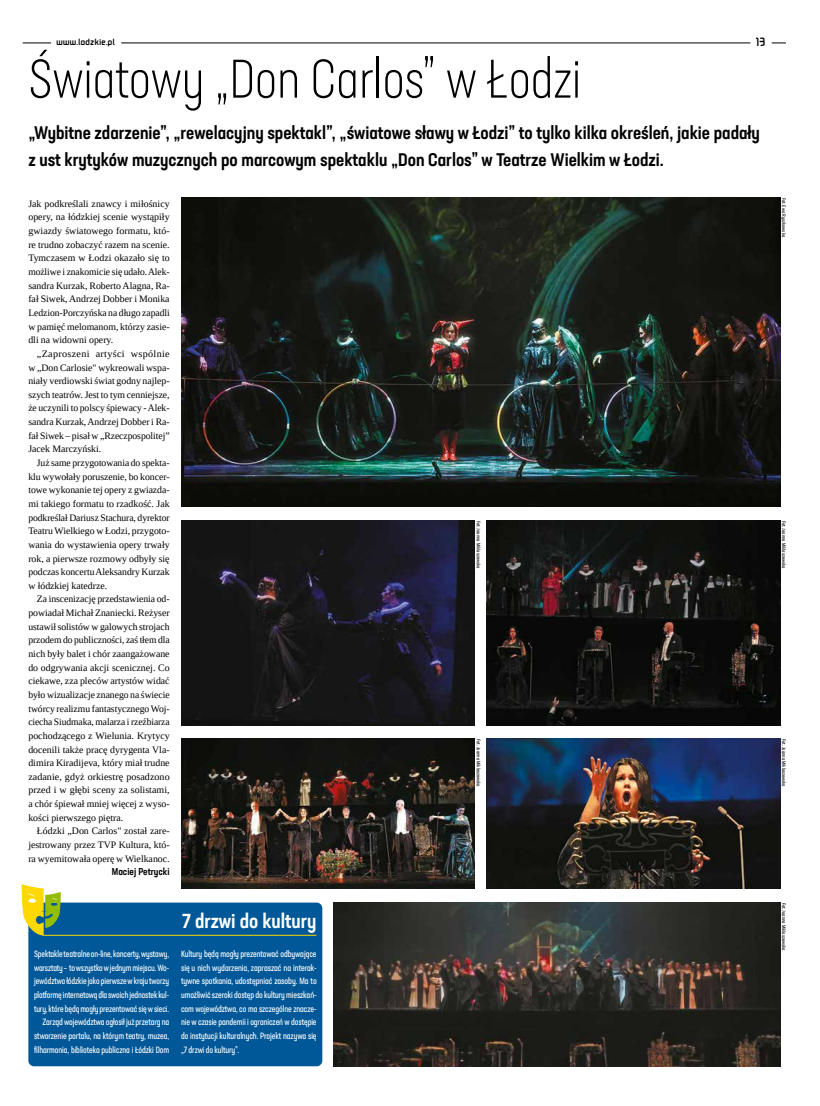
<style>
.page{position:relative;width:820px;height:1106px;background:#fff}
.page>*{position:absolute;margin:0;border:0;box-sizing:border-box;transform-origin:0 0}
.t1{font:300 54px "Neusa Next Std Compact";color:#000}
.t2{font:500 condensed 20px "Neusa Next Std";color:#fff}
.t3{font:500 condensed 18px/27.3px "Neusa Next Std";color:#000}
.t4{font:12px "lodzer";color:#000}
.t5{font:9.8px/13.6px "Tinos";color:#000;text-align:justify}
.t6{font:500 condensed 9.8px "Neusa Next Std";color:#000}
.t7{font:9px/13.6px "Neusa Next Std Compact";letter-spacing:-.01em;color:#fff;text-align:right}
.t8{font:9px "lodzer";color:#000}
.t9{font:condensed 5px "Neusa Next Std";color:#000}
</style>
<div class="page">
<hr style="left:23px;top:43px;width:762px;height:1px;background:#000">
<hr style="left:51px;top:40px;width:70px;height:4px;background:#fff">
<div style="left:750px;top:39px;width:21px;height:7px;background:#fff"></div>
<img style="left:181px;top:198px;width:599px;height:309px">
<img style="left:181px;top:520px;width:294px;height:205px">
<img style="left:486px;top:739px;width:294px;height:150px">
<img style="left:181px;top:739px;width:294px;height:150px">
<img style="left:333px;top:902px;width:447px;height:164px">
<img style="left:486px;top:520px;width:294px;height:205px">
<div style="left:28px;top:902px;width:294px;height:164px;background:#005898"></div>
<hr style="left:43px;top:935px;width:273px;height:1px;background:#ffd800">
<svg style="left:22px;top:884px;width:39px;height:51px"></svg>
<p class="t8" style="left:57px;top:37px;width:60px">www.lodzkie.pl</p>
<p class="t4" style="left:755px;top:35px;width:12px">13</p>
<h1 class="t1" style="left:28px;top:46px;width:554px">Światowy „Don Carlos” w Łodzi</h1>
<h3 class="t3" style="left:28px;top:118px;width:732px">„Wybitne zdarzenie”, „rewelacyjny spektakl”, „światowe sławy w Łodzi” to tylko kilka określeń, jakie padały z ust krytyków muzycznych po marcowym spektaklu „Don Carlos” w Teatrze Wielkim w Łodzi.</h3>
<p class="t5" style="left:28px;top:197px;width:143px">Jak podkreślali znawcy i miłośnicy opery, na łódzkiej scenie wystąpiły gwiazdy światowego formatu, któ&shy;re trudno zobaczyć razem na scenie.<br>Tymczasem w Łodzi okazało się to możliwe i znakomicie się udało. Alek&shy;sandra Kurzak, Roberto Alagna, Ra&shy;fał Siwek, Andrzej Dobber i Monika Ledzion-Porczyńska na długo zapadli w pamięć melomanom, którzy zasie&shy;dli na widowni opery.</p>
<p class="t5" style="left:28px;top:347px;width:143px;text-indent:9px">„Zaproszeni artyści wspólnie w „Don Carlosie" wykreowali wspa&shy;niały verdiowski świat godny najlep&shy;szych teatrów. Jest to tym cenniejsze, że uczynili to polscy śpiewacy - Alek&shy;sandra Kurzak, Andrzej Dobber i Ra&shy;fał Siwek – pisał w „Rzeczpospolitej” Jacek Marczyński.</p>
<p class="t5" style="left:28px;top:456px;width:143px;text-indent:9px">Już same przygotowania do spekta&shy;klu wywołały poruszenie, bo koncer&shy;towe wykonanie tej opery z gwiazda&shy;mi takiego formatu to rzadkość. Jak podkreślał Dariusz Stachura, dyrektor Teatru Wielkiego w Łodzi, przygoto&shy;wania do wystawienia opery trwały rok, a pierwsze rozmowy odbyły się podczas koncertu Aleksandry Kurzak w łódzkiej katedrze.</p>
<p class="t5" style="left:28px;top:592px;width:143px;text-indent:9px">Za inscenizację przedstawienia od&shy;powiadał Michał Znaniecki. Reżyser ustawił solistów w galowych strojach przodem do publiczności, zaś tłem dla nich były balet i chór zaangażowane do odgrywania akcji scenicznej. Co ciekawe, zza pleców artystów widać było wizualizacje znanego na świecie twórcy realizmu fantastycznego Woj&shy;ciecha Siudmaka, malarza i rzeźbiarza pochodzącego z Wielunia. Krytycy docenili także pracę dyrygenta Vla&shy;dimira Kiradijeva, który miał trudne zadanie, gdyż orkiestrę posadzono przed i w głębi sceny za solistami, a chór śpiewał mniej więcej z wyso&shy;kości pierwszego piętra.</p>
<p class="t5" style="left:28px;top:824px;width:143px;text-indent:9px">Łódzki „Don Carlos" został zare&shy;jestrowany przez TVP Kultura, któ&shy;ra wyemitowała operę w Wielkanoc.</p>
<p class="t6" style="left:112px;top:865px;width:59px">Maciej Petrycki</p>
<h2 class="t2" style="left:182px;top:908px;width:136px">7 drzwi do kultury</h2>
<p class="t7" style="left:34px;top:947px;width:137px">Spektakle teatralne on-line, koncerty, wystawy, warsztaty – to wszystko w jednym miejscu. Wo&shy;jewództwo łódzkie jako pierwsze w kraju tworzy platformę internetową dla swoich jednostek kul&shy;tury, które będą mogły prezentować się w sieci.<br>Zarząd województwa ogłosił już przetarg na stworzenie portalu, na którym teatry, muzea, filharmonia, biblioteka publiczna i Łódzki Dom</p>
<p class="t7" style="left:181px;top:947px;width:137px;text-align:justify">Kultury będą mogły prezentować odbywające się u nich wydarzenia, zapraszać na interak&shy;tywne spotkania, udostępniać zasoby. Ma to umożliwić szeroki dostęp do kultury mieszkań&shy;com województwa, co ma szczególne znacze&shy;nie w czasie pandemii i ograniczeń w dostępie do instytucji kulturalnych. Projekt nazywa się „7 drzwi do kultury”.</p>
<p class="t9" style="left:481px;top:520px;width:49px;rotate:90deg">Fot. Joanna Miklaszewska</p>
<p class="t9" style="left:481px;top:739px;width:49px;rotate:90deg">Fot. Joanna Miklaszewska</p>
<p class="t9" style="left:786px;top:198px;width:41px;rotate:90deg">Fot. Ewa Ryszkowska</p>
<p class="t9" style="left:786px;top:520px;width:49px;rotate:90deg">Fot. Joanna Miklaszewska</p>
<p class="t9" style="left:786px;top:739px;width:49px;rotate:90deg">Fot. Joanna Miklaszewska</p>
<p class="t9" style="left:786px;top:902px;width:49px;rotate:90deg">Fot. Joanna Miklaszewska</p>
</div>
